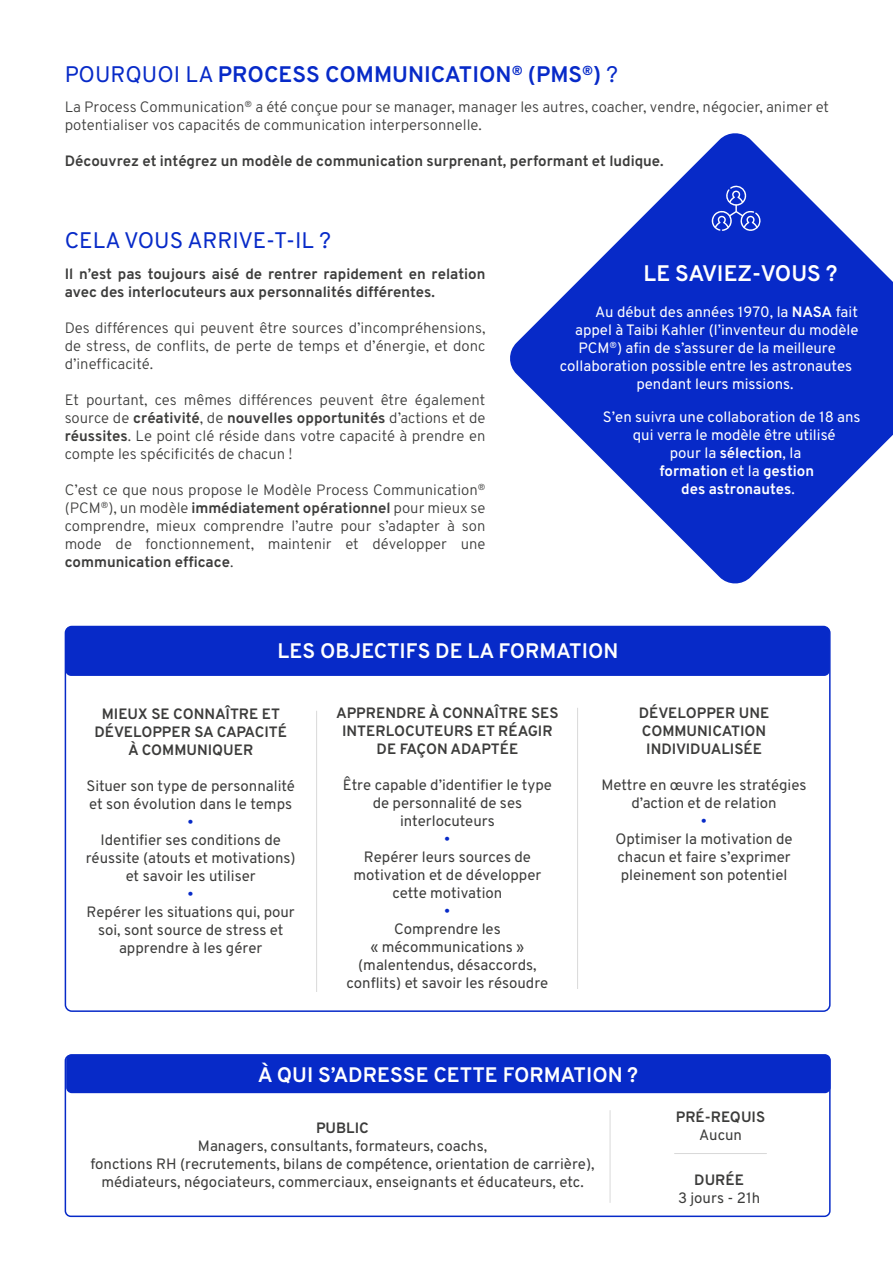
<style>
.page{position:relative;width:893px;height:1263px;background:#fff}
.page>*{position:absolute;margin:0;border:0;box-sizing:border-box;transform-origin:0 0}
.t1{font:700 22.5px "Overpass";color:#072ac8}
.t2{font:22.5px "Overpass";color:#072ac8}
.t3{font:700 22.5px "Overpass";color:#fff}
.t4{font:700 21px "Overpass";color:#fff}
.t5{font:15px/18px "Overpass";color:#3c3c3b;text-align:center}
.t6{font:300 15px/18px "Overpass";color:#3c3c3b;text-align:justify}
.t7{font:700 15px/18px "Overpass";color:#3c3c3b}
.t8{font:15px "Overpass";color:#fff}
.t9{font:700 15px "Overpass";color:#fff}
.t10{font:15px "Overpass";color:#072ac8}
.s1{font-weight:400}
.s2{font-weight:700}
</style>
<div class="page">
<div style="left:65px;top:626px;width:765px;height:50px;background:#072ac8;border-radius:6px"></div>
<div style="left:65px;top:626px;width:766px;height:386px;border:2px solid #072ac8;border-radius:7px"></div>
<div style="left:65px;top:1054px;width:766px;height:163px;border:2px solid #072ac8;border-radius:5px"></div>
<hr style="left:316px;top:711px;width:1px;height:281px;background:#d9d9d9">
<hr style="left:577px;top:708px;width:1px;height:281px;background:#d9d9d9">
<div style="left:66px;top:1054px;width:765px;height:39px;background:#072ac8;border-radius:6px"></div>
<hr style="left:610px;top:1110px;width:1px;height:93px;background:#d9d9d9">
<hr style="left:674px;top:1153px;width:93px;height:1px;background:#d9d9d9">
<svg style="left:510px;top:133px;width:383px;height:451px;fill:#072ac8"></svg>
<svg style="left:712px;top:185px;width:49px;height:47px;background:#314ed1"></svg>
<h1 class="t1" style="left:65px;top:60px;width:555px"><span class="s1">POURQUOI LA</span> PROCESS COMMUNICATION<sup>®</sup> (PMS<sup>®</sup>) <span class="s1">?</span></h1>
<p class="t6" style="left:65px;top:98px;width:766px">La Process Communication<sup>®</sup> a été conçue pour se manager, manager les autres, coacher, vendre, négocier, animer et potentialiser vos capacités de communication interpersonnelle.</p>
<p class="t7" style="left:65px;top:152px;width:601px">Découvrez et intégrez un modèle de communication surprenant, performant et ludique.</p>
<h1 class="t2" style="left:65px;top:227px;width:268px">CELA VOUS ARRIVE-T-IL ?</h1>
<p class="t7" style="left:65px;top:264px;width:422px">Il n’est pas toujours aisé de rentrer rapidement en relation avec des interlocuteurs aux personnalités différentes.</p>
<p class="t6" style="left:65px;top:318px;width:422px">Des différences qui peuvent être sources d’incompréhensions, de stress, de conflits, de perte de temps et d’énergie, et donc d’inefficacité.</p>
<p class="t6" style="left:65px;top:390px;width:422px">Et pourtant, ces mêmes différences peuvent être également source de <span class="s2">créativité</span>, de <span class="s2">nouvelles opportunités</span> d’actions et de <span class="s2">réussites</span>. Le point clé réside dans votre capacité à prendre en compte les spécificités de chacun !</p>
<p class="t6" style="left:65px;top:480px;width:422px">C’est ce que nous propose le Modèle Process Communication<sup>® </sup>(PCM<sup>®</sup>), un modèle <span class="s2">immédiatement opérationnel</span> pour mieux se comprendre, mieux comprendre l’autre pour s’adapter à son mode de fonctionnement, maintenir et développer une <span class="s2">communication efficace</span>.</p>
<h1 class="t3" style="left:643px;top:259px;width:195px">LE SAVIEZ-VOUS ?</h1>
<p class="t8" style="left:595px;top:303px;width:264px">Au début des années 1970, la <span class="s2">NASA</span> fait</p>
<p class="t8" style="left:575px;top:321px;width:285px">appel à Taibi Kahler (l’inventeur du modèle</p>
<p class="t8" style="left:578px;top:339px;width:259px">PCM<sup>®</sup>) afin de s’assurer de la meilleure</p>
<p class="t8" style="left:560px;top:357px;width:294px">collaboration possible entre les astronautes</p>
<p class="t8" style="left:636px;top:375px;width:159px">pendant leurs missions.</p>
<p class="t8" style="left:603px;top:408px;width:259px">S’en suivra une collaboration de 18 ans</p>
<p class="t8" style="left:633px;top:426px;width:204px">qui verra le modèle être utilisé</p>
<p class="t8" style="left:670px;top:444px;width:133px">pour la <span class="s2">sélection</span>, la</p>
<p class="t9" style="left:659px;top:462px;width:156px">formation <span class="s1">et la</span> gestion</p>
<p class="t9" style="left:681px;top:480px;width:115px">des astronautes<span class="s1">.</span></p>
<h2 class="t4" style="left:278px;top:638px;width:342px">LES OBJECTIFS DE LA FORMATION</h2>
<p class="t7" style="left:94px;top:704px;width:194px;text-align:center">MIEUX SE CONNAÎTRE ET<br>DÉVELOPPER SA CAPACITÉ<br>À COMMUNIQUER</p>
<p class="t5" style="left:86px;top:776px;width:210px;text-align:left">Situer son type de personnalité et son évolution dans le temps</p>
<p class="t10" style="left:188px;top:812px;width:8px">•</p>
<p class="t5" style="left:86px;top:830px;width:212px">Identifier ses conditions de réussite (atouts et motivations) et savoir les utiliser</p>
<p class="t10" style="left:188px;top:884px;width:8px">•</p>
<p class="t5" style="left:87px;top:902px;width:210px">Repérer les situations qui, pour soi, sont source de stress et apprendre à les gérer</p>
<p class="t7" style="left:336px;top:704px;width:224px;text-align:center">APPRENDRE À CONNAÎTRE SES<br>INTERLOCUTEURS ET RÉAGIR<br>DE FAÇON ADAPTÉE</p>
<p class="t5" style="left:343px;top:776px;width:211px">Être capable d’identifier le type de personnalité de ses interlocuteurs</p>
<p class="t10" style="left:444px;top:829px;width:8px">•</p>
<p class="t5" style="left:353px;top:848px;width:189px">Repérer leurs sources de motivation et de développer cette motivation</p>
<p class="t10" style="left:444px;top:901px;width:8px">•</p>
<p class="t5" style="left:346px;top:920px;width:203px">Comprendre les<br>« mécommunications » (malentendus, désaccords, conflits) et savoir les résoudre</p>
<p class="t7" style="left:639px;top:704px;width:132px">DÉVELOPPER UNE<br>COMMUNICATION<br>INDIVIDUALISÉE</p>
<p class="t5" style="left:602px;top:776px;width:206px">Mettre en œuvre les stratégies d’action et de relation</p>
<p class="t10" style="left:701px;top:811px;width:8px">•</p>
<p class="t5" style="left:615px;top:830px;width:179px;text-align:left">Optimiser la motivation de chacun et faire s’exprimer pleinement son potentiel</p>
<h2 class="t4" style="left:258px;top:1062px;width:382px">À QUI S’ADRESSE CETTE FORMATION ?</h2>
<p class="t7" style="left:316px;top:1118px;width:54px">PUBLIC</p>
<p class="t5" style="left:90px;top:1136px;width:506px">Managers, consultants, formateurs, coachs,<br>fonctions RH (recrutements, bilans de compétence, orientation de carrière), médiateurs, négociateurs, commerciaux, enseignants et éducateurs, etc.</p>
<p class="t7" style="left:676px;top:1108px;width:91px">PRÉ-REQUIS</p>
<p class="t5" style="left:699px;top:1126px;width:44px">Aucun</p>
<p class="t7" style="left:694px;top:1171px;width:51px">DURÉE</p>
<p class="t5" style="left:678px;top:1189px;width:84px">3 jours - 21h</p>
</div>
